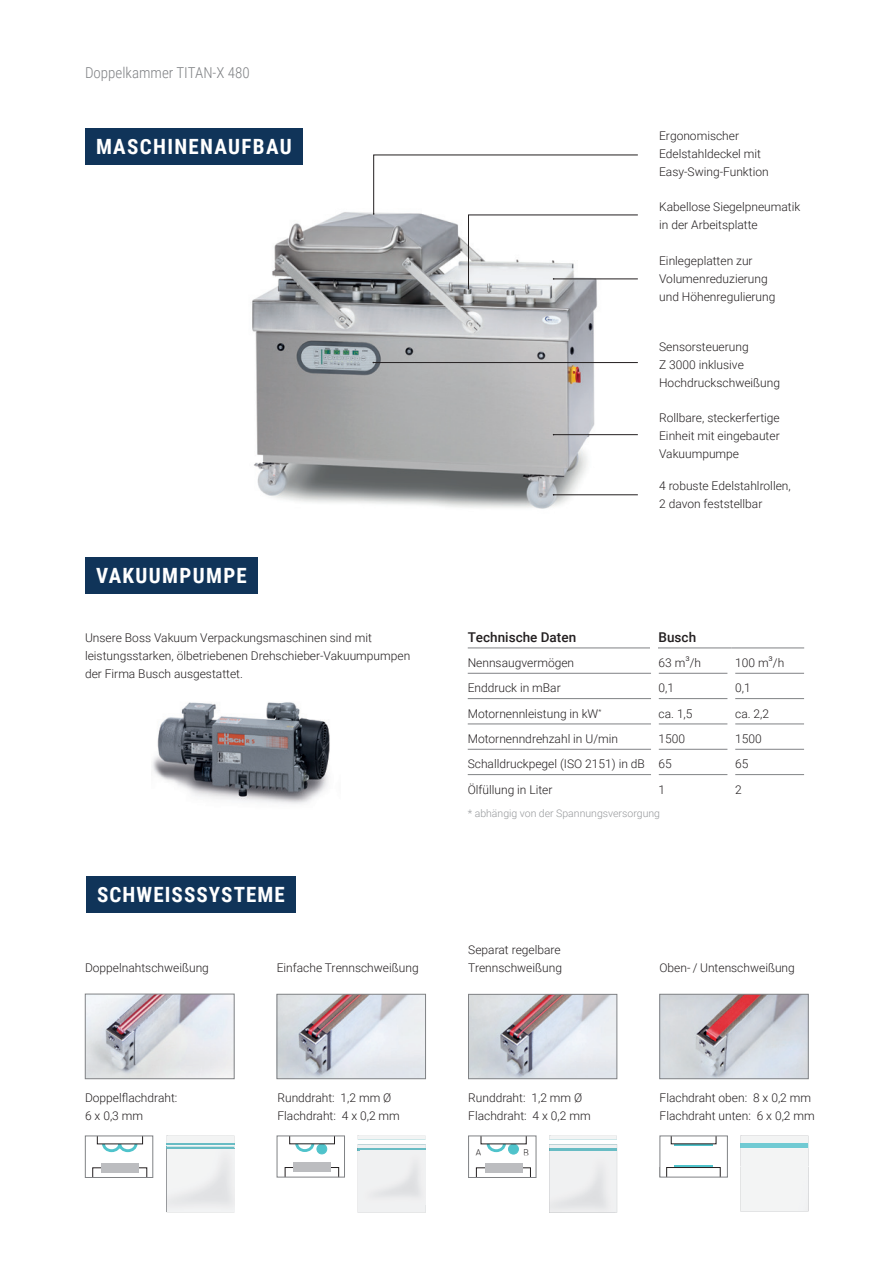
<style>
.page{position:relative;width:893px;height:1263px;background:#fff}
.page>*{position:absolute;margin:0;border:0;box-sizing:border-box;transform-origin:0 0}
.t1{font:700 21px "Roboto Condensed";letter-spacing:.065em;color:#fff}
.t2{font:300 15px "Roboto Condensed";color:#808285}
.t3{font:500 13.5px "Roboto";color:#231f20}
.t4{font:300 12px/18px "Roboto";color:#231f20}
.t5{font:300 10.5px "Roboto";color:#97999c}
.t6{font:300 9.45px "Roboto";color:#231f20}
</style>
<div class="page">
<img style="left:252px;top:212px;width:355px;height:297px">
<hr style="left:554px;top:434px;width:84px;height:1px;background:#231f20">
<svg style="left:373px;top:155px;width:265px;height:135px"></svg>
<hr style="left:373px;top:362px;width:265px;height:1px;background:#231f20">
<hr style="left:554px;top:494px;width:84px;height:1px;background:#231f20">
<div style="left:85px;top:128px;width:218px;height:36px;background:#103459"></div>
<img style="left:152px;top:702px;width:178px;height:102px">
<hr style="left:468px;top:648px;width:187px;height:1px;background:#808285">
<hr style="left:468px;top:673px;width:183px;height:1px;background:#808285">
<hr style="left:659px;top:673px;width:69px;height:1px;background:#808285">
<hr style="left:735px;top:673px;width:69px;height:1px;background:#808285">
<hr style="left:468px;top:698px;width:183px;height:1px;background:#808285">
<hr style="left:659px;top:698px;width:69px;height:1px;background:#808285">
<hr style="left:735px;top:698px;width:69px;height:1px;background:#808285">
<hr style="left:468px;top:724px;width:183px;height:1px;background:#808285">
<hr style="left:659px;top:724px;width:69px;height:1px;background:#808285">
<hr style="left:735px;top:724px;width:69px;height:1px;background:#808285">
<hr style="left:468px;top:749px;width:183px;height:1px;background:#808285">
<hr style="left:659px;top:749px;width:69px;height:1px;background:#808285">
<hr style="left:735px;top:749px;width:69px;height:1px;background:#808285">
<hr style="left:468px;top:774px;width:183px;height:1px;background:#808285">
<hr style="left:659px;top:774px;width:69px;height:1px;background:#808285">
<hr style="left:735px;top:774px;width:69px;height:1px;background:#808285">
<hr style="left:655px;top:648px;width:76px;height:1px;background:#808285">
<hr style="left:731px;top:648px;width:73px;height:1px;background:#808285">
<div style="left:85px;top:557px;width:173px;height:37px;background:#103459"></div>
<svg style="left:357px;top:1136px;width:69px;height:77px"></svg>
<img style="left:361px;top:1150px;width:64px;height:54px">
<svg style="left:549px;top:1136px;width:68px;height:77px"></svg>
<img style="left:549px;top:1153px;width:67px;height:59px">
<svg style="left:167px;top:1136px;width:68px;height:76px"></svg>
<svg style="left:740px;top:1136px;width:69px;height:75px"></svg>
<div style="left:740px;top:1167px;width:68px;height:44px;background:#f3f4f4"></div>
<div style="left:86px;top:876px;width:210px;height:37px;background:#103459"></div>
<svg style="left:277px;top:1135px;width:68px;height:42px"></svg>
<img style="left:279px;top:996px;width:145px;height:81px">
<div style="left:277px;top:994px;width:149px;height:85px;border:1px solid #808285"></div>
<svg style="left:659px;top:1135px;width:69px;height:42px"></svg>
<img style="left:661px;top:996px;width:145px;height:81px">
<div style="left:659px;top:994px;width:149px;height:85px;border:1px solid #808285"></div>
<svg style="left:85px;top:1135px;width:68px;height:43px"></svg>
<img style="left:87px;top:996px;width:145px;height:81px">
<div style="left:85px;top:994px;width:149px;height:85px;border:1px solid #808285"></div>
<img style="left:470px;top:996px;width:145px;height:81px">
<div style="left:468px;top:994px;width:149px;height:85px;border:1px solid #808285"></div>
<div style="left:651px;top:644px;width:7px;height:16px;background:#fff"></div>
<svg style="left:468px;top:1135px;width:68px;height:43px"></svg>
<p class="t2" style="left:85px;top:63px;width:166px">Doppelkammer TITAN-X 480</p>
<h1 class="t1" style="left:96px;top:132px;width:197px">MASCHINENAUFBAU</h1>
<h1 class="t1" style="left:96px;top:561px;width:152px">VAKUUMPUMPE</h1>
<p class="t4" style="left:85px;top:628px;width:327px">Unsere Boss Vakuum Verpackungsmaschinen sind mit leistungsstarken, ölbetriebenen Drehschieber-Vakuumpumpen der Firma Busch ausgestattet.</p>
<h1 class="t1" style="left:97px;top:880px;width:189px">SCHWEISSSYSTEME</h1>
<p class="t4" style="left:659px;top:126px;width:111px">Ergonomischer<br>Edelstahldeckel mit<br>Easy-Swing-Funktion</p>
<p class="t4" style="left:659px;top:197px;width:143px">Kabellose Siegelpneumatik in der Arbeitsplatte</p>
<p class="t4" style="left:659px;top:251px;width:118px">Einlegeplatten zur<br>Volumenreduzierung und Höhenregulierung</p>
<p class="t4" style="left:659px;top:337px;width:122px">Sensorsteuerung<br>Z 3000 inklusive<br>Hochdruckschweißung</p>
<p class="t4" style="left:659px;top:408px;width:122px;text-align:justify">Rollbare, steckerfertige Einheit mit eingebauter Vakuumpumpe</p>
<p class="t4" style="left:659px;top:476px;width:133px">4 robuste Edelstahlrollen,<br>2 davon feststellbar</p>
<p class="t3" style="left:468px;top:627px;width:110px">Technische Daten</p>
<p class="t3" style="left:659px;top:627px;width:39px">Busch</p>
<p class="t4" style="left:468px;top:653px;width:108px">Nennsaugvermögen</p>
<p class="t4" style="left:659px;top:653px;width:44px">63 m /h</p>
<p class="t4" style="left:685px;top:647px;width:6px">3</p>
<p class="t4" style="left:735px;top:653px;width:51px">100 m /h</p>
<p class="t4" style="left:769px;top:647px;width:6px">3</p>
<p class="t4" style="left:468px;top:678px;width:94px">Enddruck in mBar</p>
<p class="t4" style="left:659px;top:678px;width:17px">0,1</p>
<p class="t4" style="left:735px;top:678px;width:17px">0,1</p>
<p class="t4" style="left:468px;top:704px;width:135px">Motornennleistung in kW<sup>*</sup></p>
<p class="t4" style="left:659px;top:704px;width:35px">ca. 1,5</p>
<p class="t4" style="left:735px;top:704px;width:35px">ca. 2,2</p>
<p class="t4" style="left:468px;top:729px;width:152px">Motornenndrehzahl in U/min</p>
<p class="t4" style="left:659px;top:729px;width:28px">1500</p>
<p class="t4" style="left:735px;top:729px;width:28px">1500</p>
<p class="t4" style="left:468px;top:754px;width:206px">Schalldruckpegel (ISO 2151) in dB 65</p>
<p class="t4" style="left:735px;top:754px;width:15px">65</p>
<p class="t4" style="left:468px;top:780px;width:86px">Ölfüllung in Liter</p>
<p class="t4" style="left:659px;top:780px;width:8px">1</p>
<p class="t4" style="left:735px;top:780px;width:8px">2</p>
<p class="t5" style="left:468px;top:806px;width:194px">* abhängig von der Spannungsversorgung</p>
<p class="t4" style="left:468px;top:940px;width:94px">Separat regelbare</p>
<p class="t4" style="left:85px;top:958px;width:125px">Doppelnahtschweißung</p>
<p class="t4" style="left:277px;top:958px;width:143px">Einfache Trennschweißung</p>
<p class="t4" style="left:468px;top:958px;width:95px">Trennschweißung</p>
<p class="t4" style="left:659px;top:958px;width:137px">Oben- / Untenschweißung</p>
<p class="t4" style="left:85px;top:1089px;width:94px">Doppelflachdraht:<br>6 x 0,3 mm</p>
<p class="t4" style="left:468px;top:1089px;width:124px">Runddraht: 1,2 mm Ø<br>Flachdraht: 4 x 0,2 mm</p>
<p class="t6" style="left:523px;top:1146px;width:7px">B</p>
<p class="t4" style="left:277px;top:1089px;width:124px">Runddraht: 1,2 mm Ø<br>Flachdraht: 4 x 0,2 mm</p>
<p class="t4" style="left:660px;top:1089px;width:157px">Flachdraht oben: 8 x 0,2 mm<br>Flachdraht unten: 6 x 0,2 mm</p>
</div>
